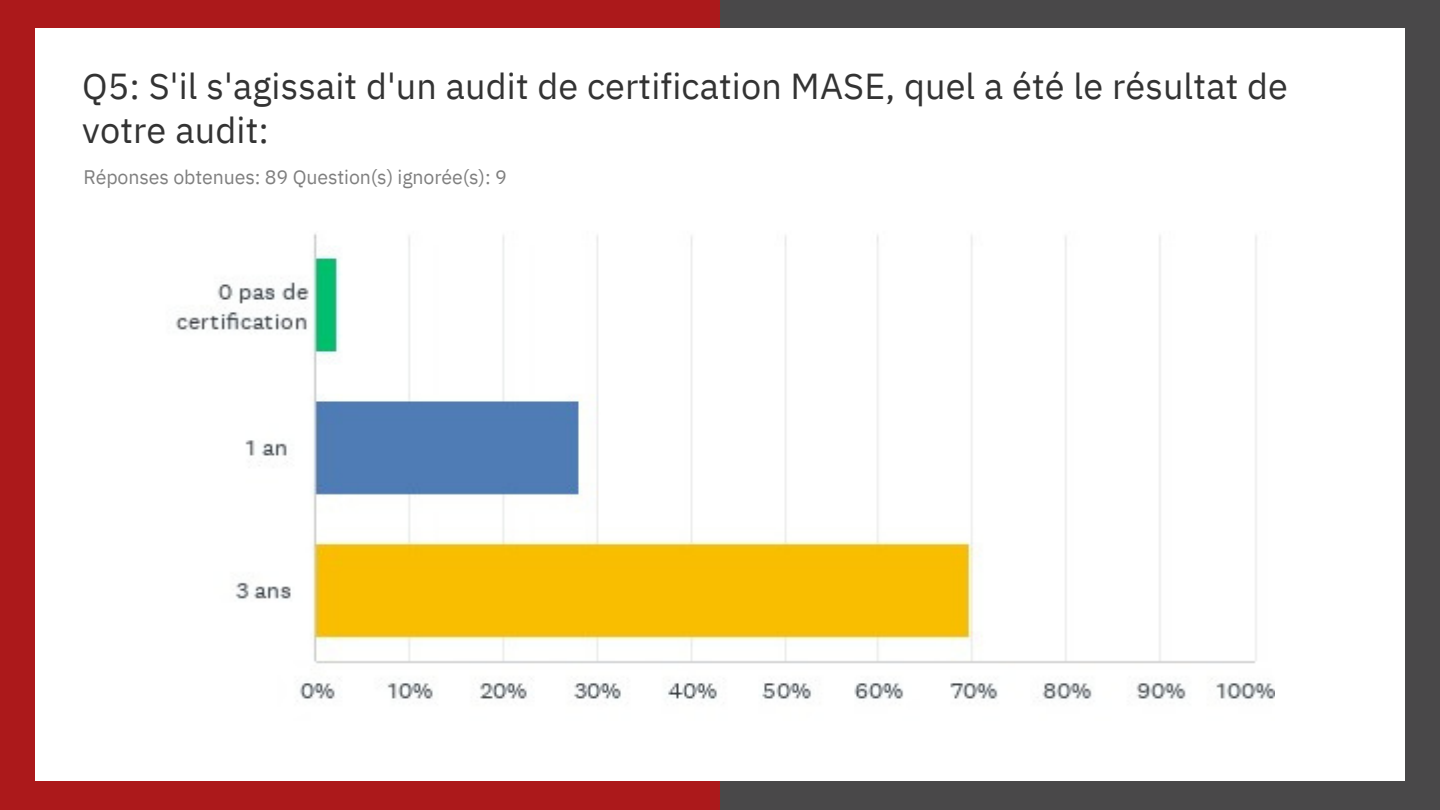
<style>
.page{position:relative;width:1440px;height:810px;background:#fff}
.page>*{position:absolute;margin:0;border:0;box-sizing:border-box;transform-origin:0 0}
.t1{font:36.1px "IBM Plex Sans";letter-spacing:.005em;color:#333}
.t2{font:36px "IBM Plex Sans";letter-spacing:.005em;color:#333}
.t3{font:19.5px "IBM Plex Sans";letter-spacing:-.005em;color:#7f7f7f}
</style>
<div class="page">
<div style="left:0;top:0;width:720px;height:810px;background:#ac191b"></div>
<div style="left:720px;top:0;width:720px;height:810px;background:#494849"></div>
<div style="left:35px;top:29px;width:1370px;height:752px;background:#fff"></div>
<img style="left:175px;top:233px;width:1100px;height:469px">
<h1 class="t2" style="left:82px;top:62px;width:1207px">Q5: S'il s'agissait d'un audit de certification MASE, quel a été le résultat de</h1>
<p class="t1" style="left:82px;top:106px;width:189px">votre audit:</p>
<p class="t3" style="left:83px;top:164px;width:425px">Réponses obtenues: 89 Question(s) ignorée(s): 9</p>
</div>
